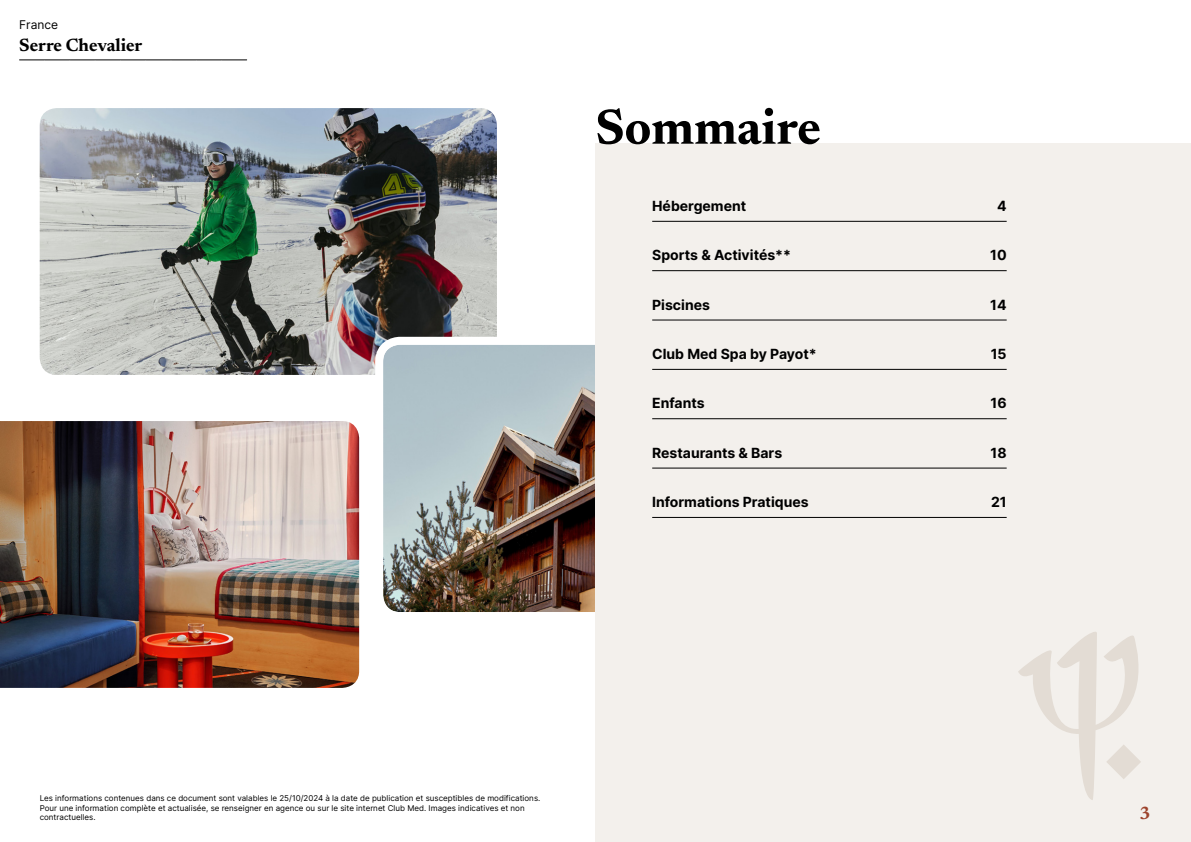
<style>
.page{position:relative;width:1191px;height:842px;background:#fff}
.page>*{position:absolute;margin:0;border:0;box-sizing:border-box;transform-origin:0 0}
.t1{font:700 50px "Newsreader 24 pt";color:#000}
.t2{font:700 18px "Newsreader 24 pt";color:#000}
.t3{font:700 18px "Newsreader 24 pt";color:#9d432c}
.t4{font:700 14px "Inter";color:#000}
.t5{font:12px "Inter";color:#000}
.t6{font:8px/9.6px "Inter";color:#000}
</style>
<div class="page">
<img style="left:40px;top:108px;width:457px;height:267px">
<img style="left:0;top:421px;width:359px;height:267px">
<img style="left:371px;top:333px;width:224px;height:279px">
<svg style="left:20px;top:60px;width:227px;height:1px"></svg>
<div style="left:595px;top:144px;width:596px;height:698px;background:#f3f0ec"></div>
<svg style="left:1018px;top:632px;width:123px;height:168px"></svg>
<hr style="left:652px;top:221px;width:354px;height:1px;background:#000">
<hr style="left:652px;top:270px;width:354px;height:1px;background:#000">
<hr style="left:652px;top:320px;width:354px;height:1px;background:#000">
<hr style="left:652px;top:369px;width:354px;height:1px;background:#000">
<hr style="left:652px;top:418px;width:354px;height:1px;background:#000">
<hr style="left:652px;top:468px;width:354px;height:1px;background:#000">
<hr style="left:652px;top:517px;width:354px;height:1px;background:#000">
<h3 class="t5" style="left:19px;top:15px;width:40px">France</h3>
<h2 class="t2" style="left:19px;top:32px;width:125px">Serre Chevalier</h2>
<h1 class="t1" style="left:595px;top:91px;width:227px">Sommaire</h1>
<h3 class="t4" style="left:652px;top:196px;width:95px">Hébergement</h3>
<h3 class="t4" style="left:997px;top:196px;width:11px">4</h3>
<h3 class="t4" style="left:652px;top:245px;width:140px">Sports &amp; Activités**</h3>
<h3 class="t4" style="left:990px;top:245px;width:18px">10</h3>
<h3 class="t4" style="left:652px;top:294px;width:59px">Piscines</h3>
<h3 class="t4" style="left:990px;top:294px;width:18px">14</h3>
<h3 class="t4" style="left:652px;top:344px;width:166px">Club Med Spa by Payot*</h3>
<h3 class="t4" style="left:990px;top:344px;width:17px">15</h3>
<h3 class="t4" style="left:652px;top:393px;width:54px">Enfants</h3>
<h3 class="t4" style="left:990px;top:393px;width:18px">16</h3>
<h3 class="t4" style="left:652px;top:442px;width:131px">Restaurants &amp; Bars</h3>
<h3 class="t4" style="left:990px;top:442px;width:18px">18</h3>
<h3 class="t4" style="left:652px;top:492px;width:158px">Informations Pratiques</h3>
<h3 class="t4" style="left:991px;top:492px;width:17px">21</h3>
<p class="t6" style="left:40px;top:793px;width:502px">Les informations contenues dans ce document sont valables le 25/10/2024 à la date de publication et susceptibles de modifications.<br>Pour une information complète et actualisée, se renseigner en agence ou sur le site internet Club Med. Images indicatives et non contractuelles.</p>
<h2 class="t3" style="left:1139px;top:800px;width:13px">3</h2>
</div>
